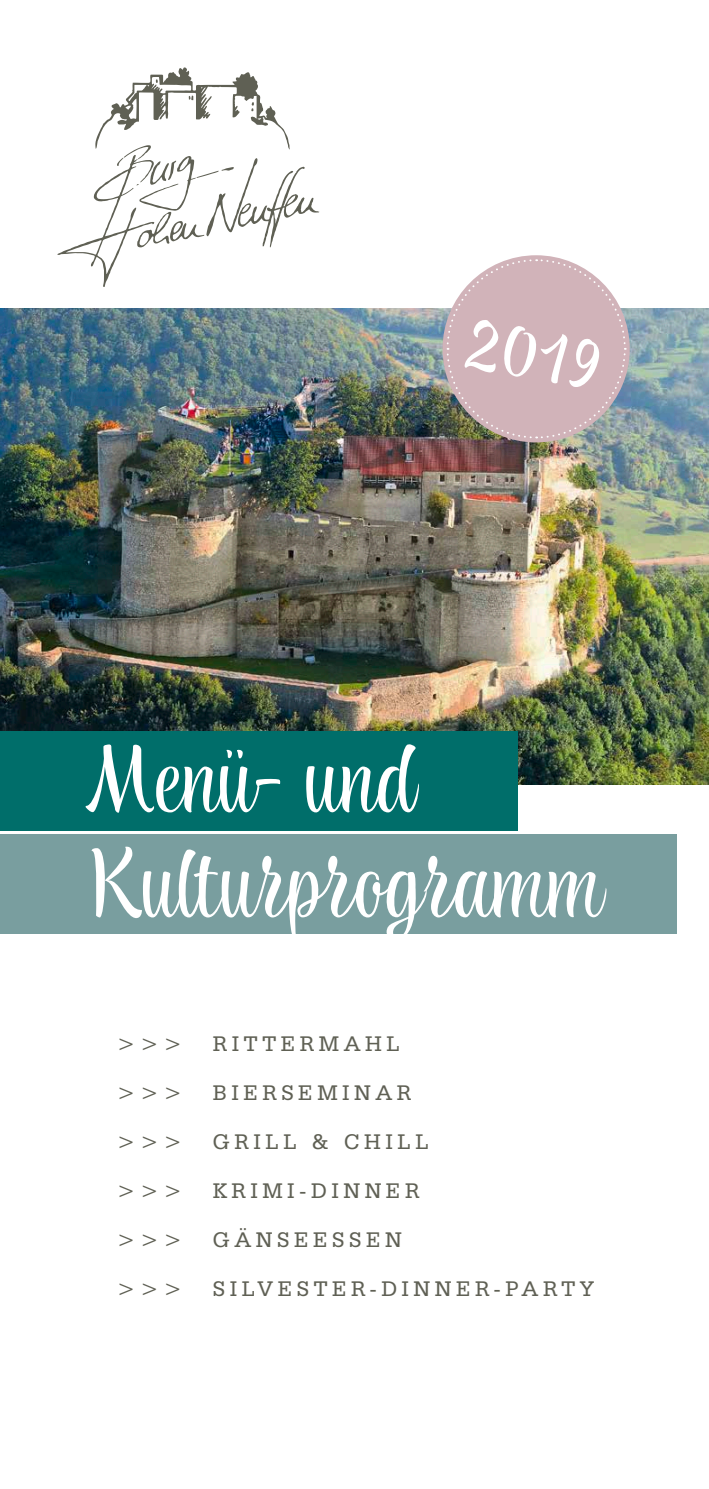
<style>
.page{position:relative;width:709px;height:1489px;background:#fff}
.page>*{position:absolute;margin:0;border:0;box-sizing:border-box;transform-origin:0 0}
.t1{font:100px/105px "TT Knickerbockers Script";color:#fff}
.t2{font:82.25px "TT Knickerbockers Script";color:#fff}
.t3{font:22.5px/49px "Serifa BT";letter-spacing:.2em;color:#5f6054}
</style>
<div class="page">
<img style="left:0;top:308px;width:709px;height:476px">
<div style="left:0;top:731px;width:517px;height:99px;background:#006e6a"></div>
<div style="left:0;top:834px;width:676px;height:100px;background:#799e9f"></div>
<svg style="left:445px;top:258px;width:181px;height:181px"></svg>
<svg style="left:57px;top:67px;width:262px;height:220px"></svg>
<h2 class="t2" style="left:476px;top:290px;width:138px;rotate:10deg">2019</h2>
<h1 class="t1" style="left:87px;top:732px;width:514px">Menü- und<br>Kulturprogramm</h1>
<p class="t3" style="left:117px;top:1018px;width:67px;text-align:justify">&gt;&gt;&gt; &gt;&gt;&gt; &gt;&gt;&gt; &gt;&gt;&gt; &gt;&gt;&gt; &gt;&gt;&gt;</p>
<p class="t3" style="left:213px;top:1018px;width:383px">RITTERMAHL<br>BIERSEMINAR<br>GRILL &amp; CHILL<br>KRIMI-DINNER<br>GÄNSEESSEN<br>SILVESTER-DINNER-PARTY</p>
</div>
